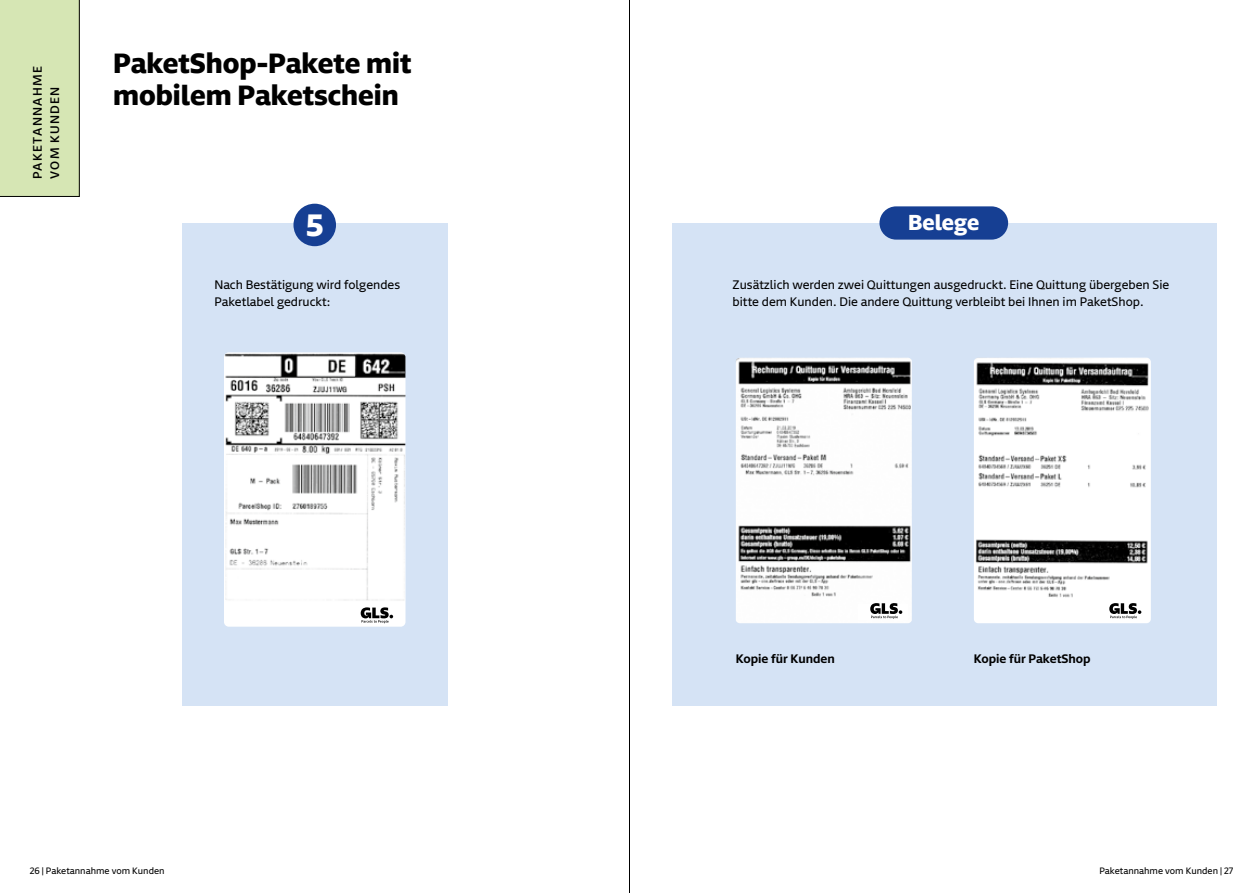
<style>
.page{position:relative;width:1259px;height:893px;background:#fff}
.page>*{position:absolute;margin:0;border:0;box-sizing:border-box;transform-origin:0 0}
.t1{font:700 30px "Newson GLSDTP";color:#fff}
.Headline_Tape_20_pt{font:700 27px/32.4px "Newson GLSDTP";color:#000}
.t2{font:700 21px "Newson GLSDTP";color:#fff}
.U-bodytext_8_5pt_reg{font:12px/17.2px "Newson GLSDTP";color:#000}
.U-bodytext_8_5pt_reg-2{font:600 12px "Newson GLSDTP";color:#000}
.U-Tag{font:500 12px "Newson GLSDTP";letter-spacing:.11em;color:#000}
.t3{font:9px "Newson GLSDTP";color:#000}
</style>
<div class="page">
<div style="left:0;top:0;width:80px;height:197px;background:#d6e6b4"></div>
<div style="left:182px;top:223px;width:266px;height:483px;background:#d5e3f5"></div>
<div style="left:293px;top:204px;width:43px;height:42px;background:#163f93;border-radius:50%"></div>
<img style="left:224px;top:352px;width:181px;height:275px">
<div style="left:353px;top:606px;width:48px;height:19px;background:#fff"></div>
<svg style="left:361px;top:607px;width:32px;height:16px"></svg>
<div style="left:672px;top:223px;width:544px;height:483px;background:#d5e3f5"></div>
<img style="left:736px;top:358px;width:176px;height:265px">
<div style="left:858px;top:604px;width:50px;height:15px;background:#fff"></div>
<svg style="left:870px;top:603px;width:32px;height:16px"></svg>
<img style="left:974px;top:358px;width:176px;height:265px">
<div style="left:1097px;top:604px;width:50px;height:15px;background:#fff"></div>
<svg style="left:1109px;top:603px;width:32px;height:16px"></svg>
<div style="left:879px;top:206px;width:129px;height:34px;background:#163f93;border-radius:17px"></div>
<hr style="left:629px;top:0;width:1px;height:893px;background:#000">
<p class="U-Tag" style="left:27px;top:179px;width:114px;rotate:-90deg">PAKETANNAHME</p>
<p class="U-Tag" style="left:44px;top:179px;width:94px;rotate:-90deg">VOM KUNDEN</p>
<p class="Headline_Tape_20_pt" style="left:113px;top:43px;width:300px">PaketShop-Pakete mit mobilem Paketschein</p>
<p class="t1" style="left:306px;top:197px;width:19px">5</p>
<p class="U-bodytext_8_5pt_reg" style="left:214px;top:274px;width:187px">Nach Bestätigung wird folgendes</p>
<p class="U-bodytext_8_5pt_reg" style="left:214px;top:292px;width:117px">Paketlabel gedruckt:</p>
<p class="t3" style="left:30px;top:863px;width:136px">26 | Paketannahme vom Kunden</p>
<p class="t2" style="left:908px;top:203px;width:73px">Belege</p>
<p class="U-bodytext_8_5pt_reg" style="left:732px;top:274px;width:438px">Zusätzlich werden zwei Quittungen ausgedruckt. Eine Quittung übergeben Sie bitte dem Kunden. Die andere Quittung verbleibt bei Ihnen im PaketShop.</p>
<p class="U-bodytext_8_5pt_reg-2" style="left:736px;top:648px;width:101px">Kopie für Kunden</p>
<p class="U-bodytext_8_5pt_reg-2" style="left:974px;top:648px;width:118px">Kopie für PaketShop</p>
<p class="t3" style="left:1099px;top:863px;width:136px">Paketannahme vom Kunden | 27</p>
</div>
